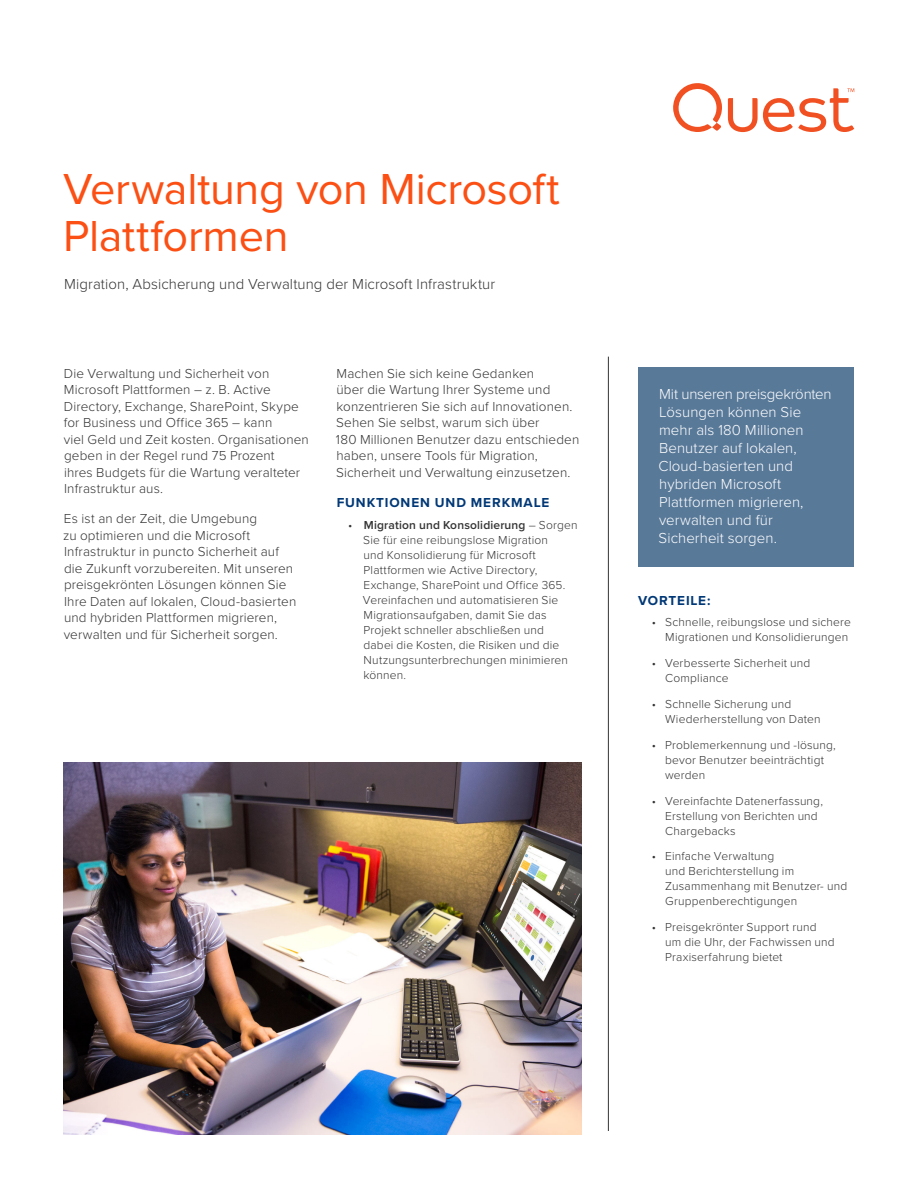
<style>
.page{position:relative;width:918px;height:1188px;background:#fff}
.page>*{position:absolute;margin:0;border:0;box-sizing:border-box;transform-origin:0 0}
._01_Headline_27{font:45px/46.5px "Proxima Nova";letter-spacing:-.005em;color:#fb4f14}
._13_Callout_Box_Smal{font:300 15px/18px "Proxima Nova";letter-spacing:.005em;color:#fff}
._04_Subhead{font:300 15px "Proxima Nova";letter-spacing:.005em;color:#333}
.t1{font:300 13.5px/16.5px "Proxima Nova";letter-spacing:.01em;color:#333}
._05_Section_Heading{font:700 13.5px "Proxima Nova";letter-spacing:.065em;color:#003876}
.t2{font:300 12px/15px "Proxima Nova";letter-spacing:.015em;color:#333}
.s1{font-weight:600}
</style>
<div class="page">
<svg style="left:673px;top:83px;width:49px;height:49px"></svg>
<svg style="left:728px;top:88px;width:126px;height:44px"></svg>
<hr style="left:608px;top:357px;width:1px;height:774px;background:#333">
<div style="left:638px;top:367px;width:216px;height:200px;background:#597999"></div>
<img style="left:64px;top:762px;width:518px;height:373px">
<p class="_01_Headline_27" style="left:63px;top:164px;width:498px">Verwaltung von Microsoft<br>Plattformen</p>
<p class="_04_Subhead" style="left:64px;top:273px;width:433px">Migration, Absicherung und Verwaltung der Microsoft Infrastruktur</p>
<p class="t1" style="left:64px;top:365px;width:247px">Die Verwaltung und Sicherheit von Microsoft Plattformen – z. B. Active Directory, Exchange, SharePoint, Skype for Business und Office 365 – kann<br>viel Geld und Zeit kosten. Organisationen geben in der Regel rund 75 Prozent<br>ihres Budgets für die Wartung veralteter Infrastruktur aus.</p>
<p class="t1" style="left:63px;top:510px;width:235px">Es ist an der Zeit, die Umgebung<br>zu optimieren und die Microsoft Infrastruktur in puncto Sicherheit auf die Zukunft vorzubereiten. Mit unseren preisgekrönten Lösungen können Sie Ihre Daten auf lokalen, Cloud-basierten und hybriden Plattformen migrieren, verwalten und für Sicherheit sorgen.</p>
<p class="t1" style="left:336px;top:365px;width:245px">Machen Sie sich keine Gedanken<br>über die Wartung Ihrer Systeme und konzentrieren Sie sich auf Innovationen.<br>Sehen Sie selbst, warum sich über<br>180 Millionen Benutzer dazu entschieden haben, unsere Tools für Migration, Sicherheit und Verwaltung einzusetzen.</p>
<p class="_05_Section_Heading" style="left:337px;top:492px;width:214px">FUNKTIONEN UND MERKMALE</p>
<p class="t2" style="left:363px;top:517px;width:216px;text-indent:-15px">• <span class="s1">Migration und Konsolidierung</span> – Sorgen Sie für eine reibungslose Migration<br>und Konsolidierung für Microsoft Plattformen wie Active Directory, Exchange, SharePoint und Office 365.<br>Vereinfachen und automatisieren Sie Migrationsaufgaben, damit Sie das Projekt schneller abschließen und<br>dabei die Kosten, die Risiken und die Nutzungsunterbrechungen minimieren können.</p>
<p class="_13_Callout_Box_Smal" style="left:658px;top:385px;width:175px">Mit unseren preisgekrönten<br>Lösungen können Sie mehr als 180 Millionen<br>Benutzer auf lokalen,<br>Cloud-basierten und hybriden Microsoft<br>Plattformen migrieren, verwalten und für<br>Sicherheit sorgen.</p>
<p class="_05_Section_Heading" style="left:638px;top:590px;width:74px">VORTEILE:</p>
<p class="t2" style="left:652px;top:614px;width:201px;text-align:right">• Schnelle, reibungslose und sichere<br>Migrationen und Konsolidierungen</p>
<p class="t2" style="left:665px;top:655px;width:147px;text-indent:-14px">• Verbesserte Sicherheit und<br>Compliance</p>
<p class="t2" style="left:665px;top:696px;width:157px;text-indent:-14px">• Schnelle Sicherung und<br>Wiederherstellung von Daten</p>
<p class="t2" style="left:665px;top:737px;width:172px;text-indent:-14px">• Problemerkennung und -lösung, bevor Benutzer beeinträchtigt werden</p>
<p class="t2" style="left:665px;top:793px;width:159px;text-indent:-14px">• Vereinfachte Datenerfassung,<br>Erstellung von Berichten und<br>Chargebacks</p>
<p class="t2" style="left:665px;top:848px;width:183px;text-indent:-14px">• Einfache Verwaltung<br>und Berichterstellung im<br>Zusammenhang mit Benutzer- und<br>Gruppenberechtigungen</p>
<p class="t2" style="left:665px;top:919px;width:171px;text-indent:-14px">• Preisgekrönter Support rund um die Uhr, der Fachwissen und<br>Praxiserfahrung bietet</p>
</div>
